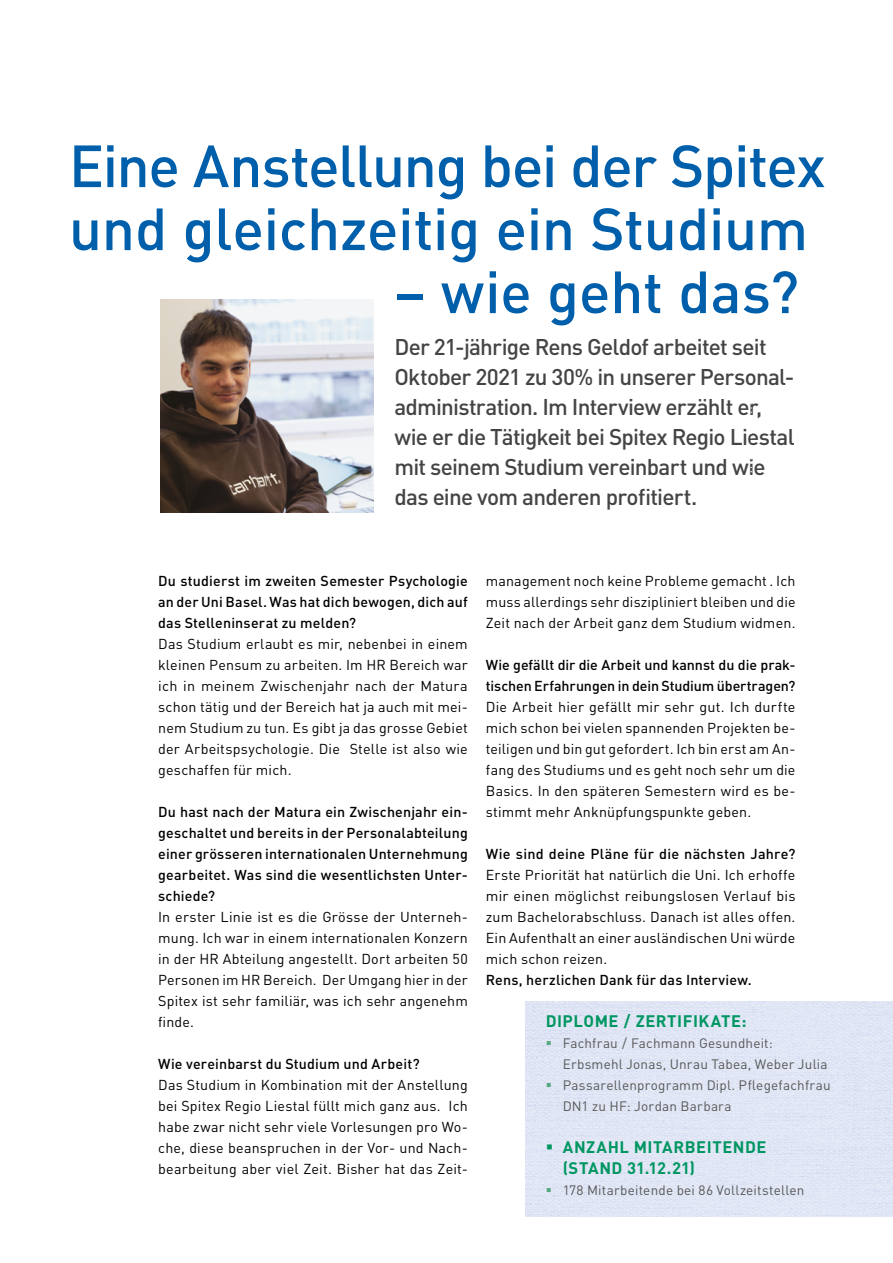
<style>
.page{position:relative;width:893px;height:1263px;background:#fff}
.page>*{position:absolute;margin:0;border:0;box-sizing:border-box;transform-origin:0 0}
.Haupttitel{font:500 58.5px/63px "DIN Pro";letter-spacing:-.005em;color:#005fab}
.Lead{font:500 22.5px/30px "DIN Pro";letter-spacing:-.035em;color:#454444}
.Kasten_Untertitel{font:700 16.5px/21px "DIN Pro";letter-spacing:.03em;color:#009662}
.Grundtext{font:14.25px/21px "DIN Pro";letter-spacing:.01em;color:#000;text-align:justify}
.Grundtext-2{font:500 14.25px/21px "DIN Pro";letter-spacing:.01em;color:#000;text-align:justify}
.Grundtext-3{font:500 14.25px/21px "DIN Pro";letter-spacing:-.01em;color:#000}
.t1{font:13.5px/21px "DIN Pro";letter-spacing:.015em;color:#575756}
.s1{font-weight:500}
.s2{color:#53a87f}
</style>
<div class="page">
<img style="left:161px;top:300px;width:212px;height:212px">
<div style="left:525px;top:1002px;width:368px;height:214px;background:#e0e6f5"></div>
<p class="Haupttitel" style="left:69px;top:132px;width:758px">Eine Anstellung bei der Spitex und gleichzeitig ein Studium</p>
<p class="Haupttitel" style="left:394px;top:258px;width:406px">– wie geht das?</p>
<p class="Lead" style="left:394px;top:331px;width:402px">Der 21-jährige Rens Geldof arbeitet seit Oktober 2021 zu 30% in unserer Personal&shy;administration. Im Interview erzählt er, wie er die Tätigkeit bei Spitex Regio Liestal mit seinem Studium vereinbart und wie das eine vom anderen profitiert.</p>
<p class="Grundtext-2" style="left:158px;top:570px;width:311px">Du studierst im zweiten Semester Psychologie an der Uni Basel. Was hat dich bewogen, dich auf das Stelleninserat zu melden?</p>
<p class="Grundtext" style="left:158px;top:633px;width:311px">Das Studium erlaubt es mir, nebenbei in einem kleinen Pensum zu arbeiten. Im HR Bereich war ich in meinem Zwischenjahr nach der Matura schon tätig und der Bereich hat ja auch mit mei&shy;nem Studium zu tun. Es gibt ja das grosse Gebiet der Arbeitspsychologie. Die Stelle ist also wie geschaffen für mich.</p>
<p class="Grundtext-2" style="left:158px;top:801px;width:311px">Du hast nach der Matura ein Zwischenjahr ein&shy;geschaltet und bereits in der Personalabteilung einer grösseren internationalen Unternehmung gearbeitet. Was sind die wesentlichsten Unter&shy;schiede?</p>
<p class="Grundtext" style="left:158px;top:906px;width:311px">In erster Linie ist es die Grösse der Unterneh&shy;mung. Ich war in einem internationalen Konzern in der HR Abteilung angestellt. Dort arbeiten 50<br>Personen im HR Bereich. Der Umgang hier in der Spitex ist sehr familiär, was ich sehr angenehm finde.</p>
<p class="Grundtext-2" style="left:158px;top:1053px;width:263px">Wie vereinbarst du Studium und Arbeit?</p>
<p class="Grundtext" style="left:158px;top:1074px;width:311px">Das Studium in Kombination mit der Anstellung bei Spitex Regio Liestal füllt mich ganz aus. Ich habe zwar nicht sehr viele Vorlesungen pro Wo&shy;che, diese beanspruchen in der Vor- und Nach&shy;bearbeitung aber viel Zeit. Bisher hat das Zeit-</p>
<p class="Grundtext" style="left:486px;top:570px;width:311px">management noch keine Probleme gemacht . Ich muss allerdings sehr diszipliniert bleiben und die Zeit nach der Arbeit ganz dem Studium widmen.</p>
<p class="Grundtext-3" style="left:486px;top:654px;width:311px">Wie gefällt dir die Arbeit und kannst du die prak&shy;tischen Erfahrungen in dein Studium übertragen?</p>
<p class="Grundtext" style="left:486px;top:696px;width:311px">Die Arbeit hier gefällt mir sehr gut. Ich durfte mich schon bei vielen spannenden Projekten be&shy;teiligen und bin gut gefordert. Ich bin erst am An&shy;fang des Studiums und es geht noch sehr um die Basics. In den späteren Semestern wird es be&shy;stimmt mehr Anknüpfungspunkte geben.</p>
<p class="Grundtext" style="left:486px;top:843px;width:311px"><span class="s1">Wie sind deine Pläne für die nächsten Jahre?<br></span>Erste Priorität hat natürlich die Uni. Ich erhoffe mir einen möglichst reibungslosen Verlauf bis zum Bachelorabschluss. Danach ist alles offen.<br>Ein Aufenthalt an einer ausländischen Uni würde mich schon reizen.</p>
<p class="Grundtext-2" style="left:486px;top:969px;width:268px">Rens, herzlichen Dank für das Interview.</p>
<p class="Kasten_Untertitel" style="left:546px;top:1010px;width:202px">DIPLOME / ZERTIFIKATE:</p>
<p class="t1" style="left:563px;top:1032px;width:266px;text-indent:-17px"><span class="s2">▪</span> Fachfrau / Fachmann Gesundheit:<br>Erbsmehl Jonas, Unrau Tabea, Weber Julia</p>
<p class="t1" style="left:563px;top:1074px;width:269px;text-indent:-17px"><span class="s2">▪</span> Passarellenprogramm Dipl. Pflegefachfrau<br>DN1 zu HF: Jordan Barbara</p>
<p class="Kasten_Untertitel" style="left:563px;top:1136px;width:205px;text-indent:-17px">▪ ANZAHL MITARBEITENDE (STAND 31.12.21)</p>
<p class="t1" style="left:546px;top:1179px;width:260px"><span class="s2">▪</span> 178 Mitarbeitende bei 86 Vollzeitstellen</p>
</div>
